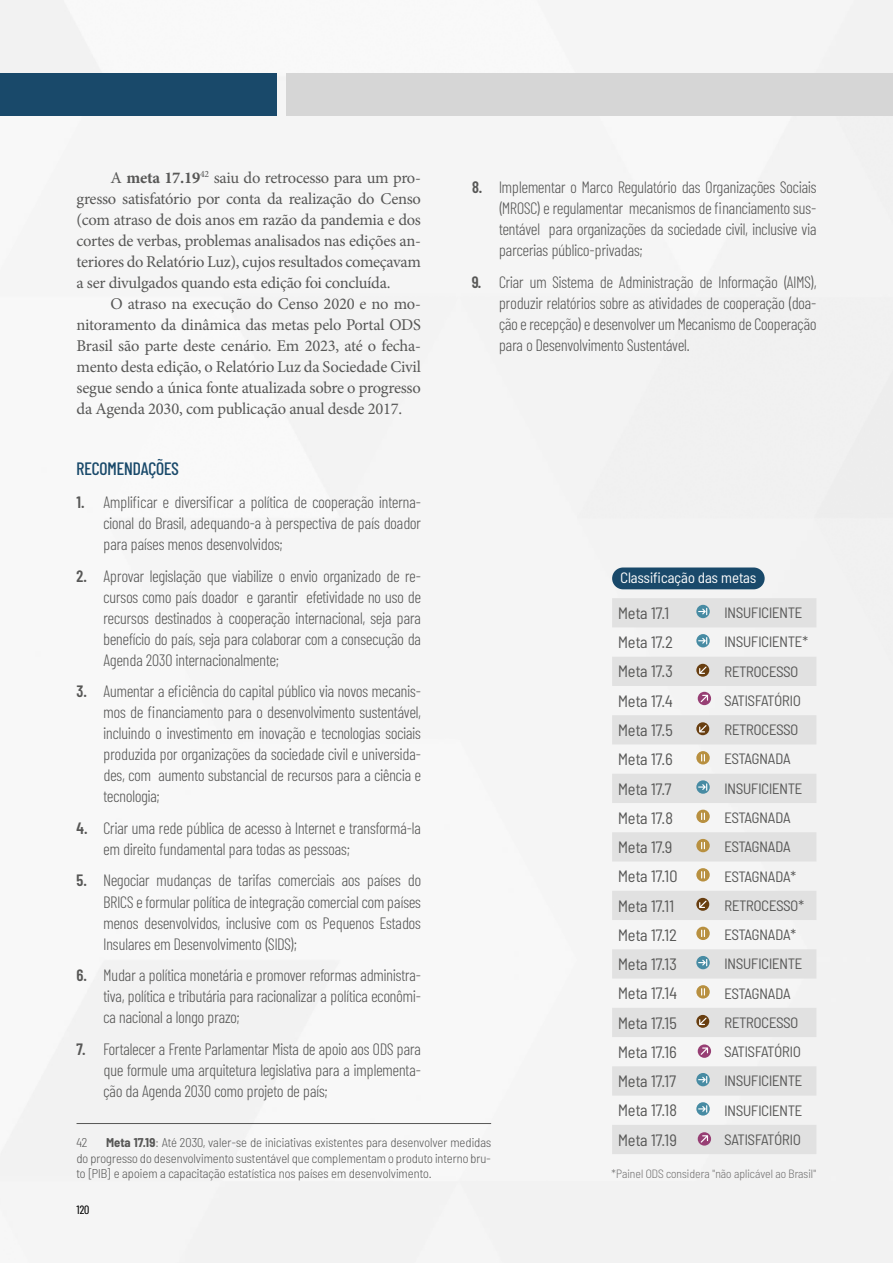
<style>
.page{position:relative;width:893px;height:1263px;background:#f5f5f5}
.page>*{position:absolute;margin:0;border:0;box-sizing:border-box;transform-origin:0 0}
.t1{font:500 18px "Barlow Condensed";color:#19496a}
.t2{font:300 16.5px/21px "Barlow Condensed";color:#575756;text-align:justify}
.t3{font:16.5px/21px "Minion Pro";letter-spacing:-.02em;color:#575756;text-align:justify}
.t4{font:semi-condensed 16.5px "Barlow";color:#575756}
.t5{font:semi-condensed 15px "Barlow";color:#575756}
.t6{font:semi-condensed 15px "Barlow";color:#fff}
.t7{font:300 semi-condensed 12.75px/15.3px "Barlow";color:#575756;text-align:justify}
.t8{font:300 semi-condensed 12px "Barlow";color:#706f6f}
.t9{font:12px "Barlow Condensed";color:#000}
.s1{font-weight:700}
.s2{font-weight:600}
</style>
<div class="page">
<div style="left:0;top:73px;width:277px;height:43px;background:#19496a"></div>
<div style="left:287px;top:73px;width:606px;height:43px;background:#d6d6d6"></div>
<hr style="left:77px;top:1123px;width:414px;height:1px;background:#575756">
<svg style="left:612px;top:598px;width:204px;height:556px;fill:#e1e1e1"></svg>
<div style="left:612px;top:567px;width:153px;height:22px;background:#19496a;border-radius:11px"></div>
<svg style="left:696px;top:605px;width:14px;height:13px"></svg>
<svg style="left:698px;top:608px;width:9px;height:7px"></svg>
<svg style="left:696px;top:634px;width:14px;height:13px"></svg>
<svg style="left:698px;top:637px;width:9px;height:7px"></svg>
<svg style="left:696px;top:664px;width:13px;height:13px"></svg>
<svg style="left:699px;top:666px;width:7px;height:8px"></svg>
<svg style="left:698px;top:692px;width:13px;height:13px"></svg>
<svg style="left:701px;top:695px;width:7px;height:7px"></svg>
<svg style="left:696px;top:722px;width:13px;height:13px"></svg>
<svg style="left:699px;top:725px;width:7px;height:7px"></svg>
<div style="left:696px;top:751px;width:14px;height:13px;background:#b89040;border-radius:50%"></div>
<svg style="left:701px;top:754px;width:4px;height:7px"></svg>
<svg style="left:696px;top:780px;width:14px;height:14px"></svg>
<svg style="left:698px;top:783px;width:9px;height:8px"></svg>
<div style="left:696px;top:810px;width:14px;height:13px;background:#b89040;border-radius:50%"></div>
<svg style="left:701px;top:813px;width:4px;height:7px"></svg>
<div style="left:696px;top:839px;width:14px;height:13px;background:#b89040;border-radius:50%"></div>
<svg style="left:701px;top:842px;width:4px;height:7px"></svg>
<div style="left:696px;top:868px;width:14px;height:13px;background:#b89040;border-radius:50%"></div>
<svg style="left:701px;top:871px;width:4px;height:7px"></svg>
<svg style="left:696px;top:898px;width:13px;height:13px"></svg>
<svg style="left:699px;top:901px;width:7px;height:7px"></svg>
<div style="left:696px;top:927px;width:14px;height:13px;background:#b89040;border-radius:50%"></div>
<svg style="left:701px;top:930px;width:4px;height:7px"></svg>
<svg style="left:696px;top:956px;width:14px;height:13px"></svg>
<svg style="left:698px;top:959px;width:9px;height:7px"></svg>
<div style="left:696px;top:985px;width:14px;height:13px;background:#b89040;border-radius:50%"></div>
<svg style="left:701px;top:988px;width:4px;height:7px"></svg>
<svg style="left:696px;top:1015px;width:13px;height:13px"></svg>
<svg style="left:699px;top:1018px;width:7px;height:7px"></svg>
<svg style="left:698px;top:1044px;width:13px;height:14px"></svg>
<svg style="left:701px;top:1047px;width:7px;height:8px"></svg>
<svg style="left:696px;top:1073px;width:14px;height:13px"></svg>
<svg style="left:698px;top:1076px;width:9px;height:7px"></svg>
<svg style="left:696px;top:1102px;width:14px;height:13px"></svg>
<svg style="left:698px;top:1105px;width:9px;height:7px"></svg>
<svg style="left:698px;top:1132px;width:13px;height:13px"></svg>
<svg style="left:701px;top:1135px;width:7px;height:7px"></svg>
<p class="t3" style="left:77px;top:167px;width:346px;text-indent:34px">A <span class="s1">meta 17.19</span><sup>42</sup> saiu do retrocesso para um pro&shy;gresso satisfatório por conta da realização do Censo (com atraso de dois anos em razão da pandemia e dos cortes de verbas, problemas analisados nas edições an&shy;teriores do Relatório Luz), cujos resultados começavam a ser divulgados quando esta edição foi concluída.</p>
<p class="t3" style="left:77px;top:293px;width:346px;text-indent:34px">O atraso na execução do Censo 2020 e no mo&shy;nitoramento da dinâmica das metas pelo Portal ODS Brasil são parte deste cenário. Em 2023, até o fecha&shy;mento desta edição, o Relatório Luz da Sociedade Civil segue sendo a única fonte atualizada sobre o progresso da Agenda 2030, com publicação anual desde 2017.</p>
<p class="t2" style="left:499px;top:176px;width:319px;text-indent:-27px"><span class="s2">8.</span> Implementar o Marco Regulatório das Organizações Sociais (MROSC) e regulamentar mecanismos de financiamento sus&shy;tentável para organizações da sociedade civil, inclusive via parcerias público-privadas;</p>
<p class="t2" style="left:499px;top:270px;width:319px;text-indent:-27px"><span class="s2">9.</span> Criar um Sistema de Administração de Informação (AIMS), produzir relatórios sobre as atividades de cooperação (doa&shy;ção e recepção) e desenvolver um Mecanismo de Cooperação para o Desenvolvimento Sustentável.</p>
<p class="t1" style="left:77px;top:456px;width:104px">RECOMENDAÇÕES</p>
<p class="t2" style="left:104px;top:491px;width:319px;text-indent:-27px"><span class="s2">1.</span> Amplificar e diversificar a política de cooperação interna&shy;cional do Brasil, adequando-a à perspectiva de país doador para países menos desenvolvidos;</p>
<p class="t2" style="left:104px;top:564px;width:319px;text-indent:-27px"><span class="s2">2.</span> Aprovar legislação que viabilize o envio organizado de re&shy;cursos como país doador e garantir efetividade no uso de recursos destinados à cooperação internacional, seja para benefício do país, seja para colaborar com a consecução da Agenda 2030 internacionalmente;</p>
<p class="t2" style="left:104px;top:680px;width:319px;text-indent:-27px"><span class="s2">3.</span> Aumentar a eficiência do capital público via novos mecanis&shy;mos de financiamento para o desenvolvimento sustentável, incluindo o investimento em inovação e tecnologias sociais produzida por organizações da sociedade civil e universida&shy;des, com aumento substancial de recursos para a ciência e tecnologia;</p>
<p class="t2" style="left:104px;top:816px;width:319px;text-indent:-27px"><span class="s2">4.</span> Criar uma rede pública de acesso à Internet e transformá-la em direito fundamental para todas as pessoas;</p>
<p class="t2" style="left:104px;top:869px;width:319px;text-indent:-27px"><span class="s2">5.</span> Negociar mudanças de tarifas comerciais aos países do BRICS e formular política de integração comercial com países menos desenvolvidos, inclusive com os Pequenos Estados Insulares em Desenvolvimento (SIDS);</p>
<p class="t2" style="left:104px;top:963px;width:319px;text-indent:-27px"><span class="s2">6.</span> Mudar a política monetária e promover reformas administra&shy;tiva, política e tributária para racionalizar a política econômi&shy;ca nacional a longo prazo;</p>
<p class="t2" style="left:104px;top:1037px;width:319px;text-indent:-27px"><span class="s2">7.</span> Fortalecer a Frente Parlamentar Mista de apoio aos ODS para que formule uma arquitetura legislativa para a implementa&shy;ção da Agenda 2030 como projeto de país;</p>
<p class="t7" style="left:77px;top:1134px;width:12px">42</p>
<p class="t7" style="left:77px;top:1134px;width:416px;text-indent:30px"><span class="s1">Meta 17.19</span>: Até 2030, valer-se de iniciativas existentes para desenvolver medidas do progresso do desenvolvimento sustentável que complementam o produto interno bru&shy;to [PIB] e apoiem a capacitação estatística nos países em desenvolvimento.</p>
<p class="t9" style="left:77px;top:1201px;width:14px">120</p>
<p class="t6" style="left:621px;top:567px;width:137px">Classificação das metas</p>
<p class="t4" style="left:618px;top:601px;width:53px">Meta 17.1</p>
<p class="t5" style="left:724px;top:602px;width:79px">INSUFICIENTE</p>
<p class="t4" style="left:618px;top:630px;width:56px">Meta 17.2</p>
<p class="t5" style="left:724px;top:631px;width:86px">INSUFICIENTE*</p>
<p class="t4" style="left:618px;top:660px;width:56px">Meta 17.3</p>
<p class="t5" style="left:724px;top:660px;width:75px">RETROCESSO</p>
<p class="t4" style="left:618px;top:689px;width:56px">Meta 17.4</p>
<p class="t5" style="left:724px;top:690px;width:78px">SATISFATÓRIO</p>
<p class="t4" style="left:618px;top:718px;width:56px">Meta 17.5</p>
<p class="t5" style="left:724px;top:719px;width:75px">RETROCESSO</p>
<p class="t4" style="left:618px;top:747px;width:56px">Meta 17.6</p>
<p class="t5" style="left:724px;top:748px;width:68px">ESTAGNADA</p>
<p class="t4" style="left:618px;top:777px;width:55px">Meta 17.7</p>
<p class="t5" style="left:724px;top:777px;width:79px">INSUFICIENTE</p>
<p class="t4" style="left:618px;top:806px;width:56px">Meta 17.8</p>
<p class="t5" style="left:724px;top:807px;width:68px">ESTAGNADA</p>
<p class="t4" style="left:618px;top:835px;width:55px">Meta 17.9</p>
<p class="t5" style="left:724px;top:836px;width:68px">ESTAGNADA</p>
<p class="t4" style="left:618px;top:864px;width:61px">Meta 17.10</p>
<p class="t5" style="left:724px;top:865px;width:74px">ESTAGNADA*</p>
<p class="t4" style="left:618px;top:894px;width:58px">Meta 17.11</p>
<p class="t5" style="left:724px;top:894px;width:82px">RETROCESSO*</p>
<p class="t4" style="left:618px;top:923px;width:60px">Meta 17.12</p>
<p class="t5" style="left:724px;top:924px;width:74px">ESTAGNADA*</p>
<p class="t4" style="left:618px;top:952px;width:60px">Meta 17.13</p>
<p class="t5" style="left:724px;top:953px;width:79px">INSUFICIENTE</p>
<p class="t4" style="left:618px;top:981px;width:60px">Meta 17.14</p>
<p class="t5" style="left:724px;top:982px;width:68px">ESTAGNADA</p>
<p class="t4" style="left:618px;top:1011px;width:60px">Meta 17.15</p>
<p class="t5" style="left:724px;top:1012px;width:75px">RETROCESSO</p>
<p class="t4" style="left:618px;top:1040px;width:60px">Meta 17.16</p>
<p class="t5" style="left:724px;top:1041px;width:78px">SATISFATÓRIO</p>
<p class="t4" style="left:618px;top:1069px;width:60px">Meta 17.17</p>
<p class="t5" style="left:724px;top:1070px;width:79px">INSUFICIENTE</p>
<p class="t4" style="left:618px;top:1098px;width:60px">Meta 17.18</p>
<p class="t5" style="left:724px;top:1099px;width:79px">INSUFICIENTE</p>
<p class="t4" style="left:618px;top:1128px;width:60px">Meta 17.19</p>
<p class="t5" style="left:724px;top:1129px;width:78px">SATISFATÓRIO</p>
<p class="t8" style="left:611px;top:1165px;width:207px">*Painel ODS considera "não aplicável ao Brasil"</p>
</div>
